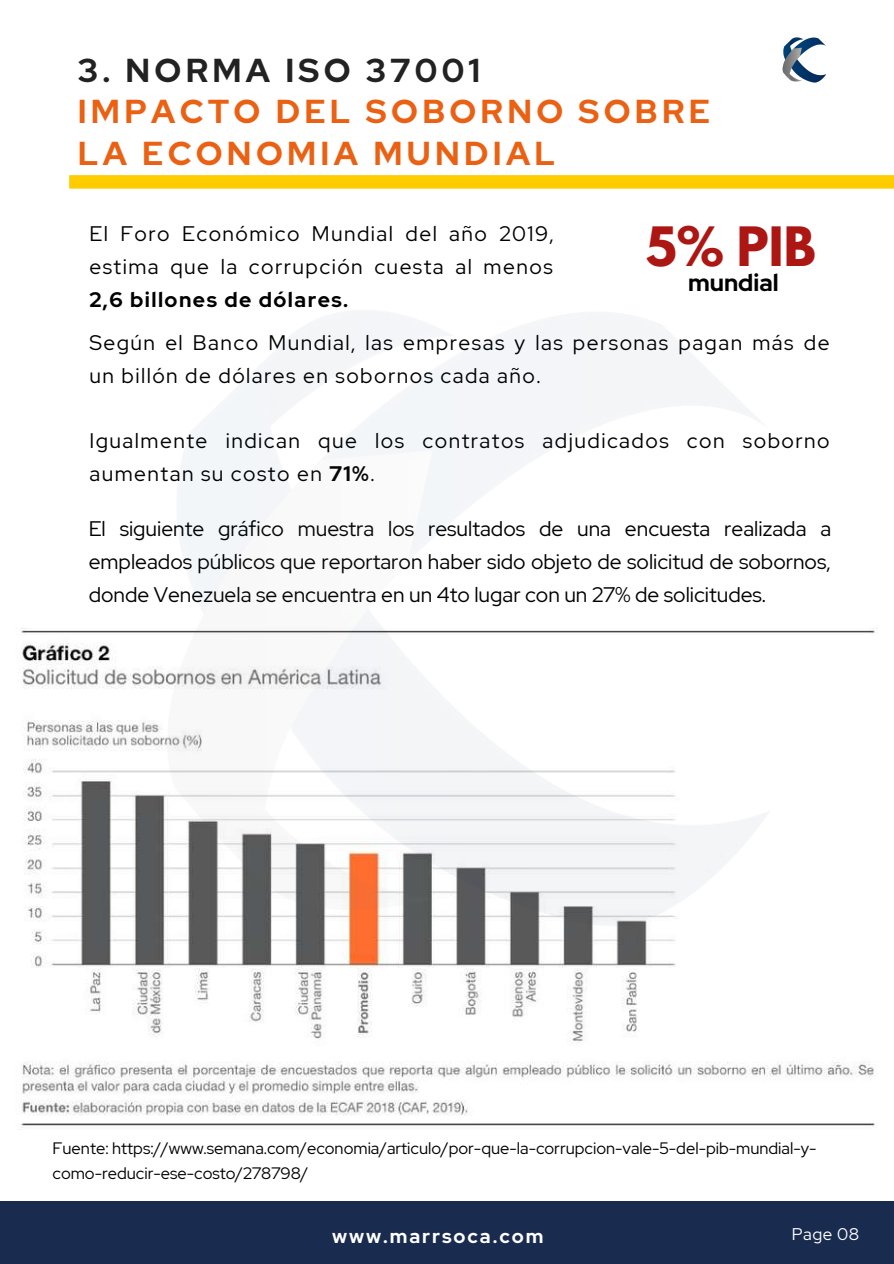
<style>
.page{position:relative;width:894px;height:1264px;background:#fff}
.page>*{position:absolute;margin:0;border:0;box-sizing:border-box;transform-origin:0 0}
.t1{font:700 48px "League Spartan";color:#ad1713}
.t2{font:700 33px/41.7px "Red Hat Display";letter-spacing:.13em;color:#ea6114}
.t3{font:700 33px "Red Hat Display";letter-spacing:.13em;color:#222}
.t4{font:700 24px "Red Hat Display";color:#000}
.t5{font:21px/32.7px "Red Hat Display";letter-spacing:.07em;color:#000}
.t6{font:700 21px "Red Hat Display";letter-spacing:.07em;color:#000}
.t7{font:700 19.5px "Red Hat Display";letter-spacing:.1em;color:#fff}
.t8{font:16.8px "Red Hat Display";letter-spacing:.03em;color:#fff}
.t9{font:16.5px/24.8px "Red Hat Display";color:#000}
.s1{font-weight:700}
</style>
<div class="page">
<div style="left:69px;top:175px;width:824px;height:14px;background:#fc0"></div>
<div style="left:0;top:1200px;width:893px;height:63px;background:#192c50"></div>
<img style="left:16px;top:628px;width:861px;height:500px">
<img style="left:89px;top:311px;width:759px;height:661px">
<img style="left:782px;top:37px;width:45px;height:46px">
<h2 class="t3" style="left:78px;top:48px;width:404px">3. NORMA ISO 37001</h2>
<h2 class="t2" style="left:78px;top:91px;width:633px">IMPACTO DEL SOBORNO SOBRE<br>LA ECONOMIA MUNDIAL</h2>
<p class="t5" style="left:89px;top:217px;width:465px">El Foro Económico Mundial del año 2019, estima que la corrupción cuesta al menos</p>
<p class="t6" style="left:89px;top:285px;width:260px">2,6 billones de dólares.</p>
<h1 class="t1" style="left:645px;top:223px;width:171px">5% PIB</h1>
<p class="t4" style="left:687px;top:267px;width:92px">mundial</p>
<p class="t5" style="left:89px;top:326px;width:741px">Según el Banco Mundial, las empresas y las personas pagan más de un billón de dólares en sobornos cada año.</p>
<p class="t5" style="left:89px;top:424px;width:741px">Igualmente indican que los contratos adjudicados con soborno aumentan su costo en <span class="s1">71%</span>.</p>
<p class="t5" style="left:89px;top:512px;width:743px;text-align:justify">El siguiente gráfico muestra los resultados de una encuesta realizada a empleados públicos que reportaron haber sido objeto de solicitud de sobornos, donde Venezuela se encuentra en un 4to lugar con un 27% de solicitudes.</p>
<p class="t9" style="left:53px;top:1135px;width:765px">Fuente: https://www.semana.com/economia/articulo/por-que-la-corrupcion-vale-5-del-pib-mundial-y&shy;como-reducir-ese-costo/278798/</p>
<p class="t7" style="left:332px;top:1223px;width:213px">www.marrsoca.com</p>
<p class="t8" style="left:791px;top:1220px;width:69px">Page 08</p>
<p class="t8" style="left:791px;top:1223px;width:69px">Page 08</p>
</div>
